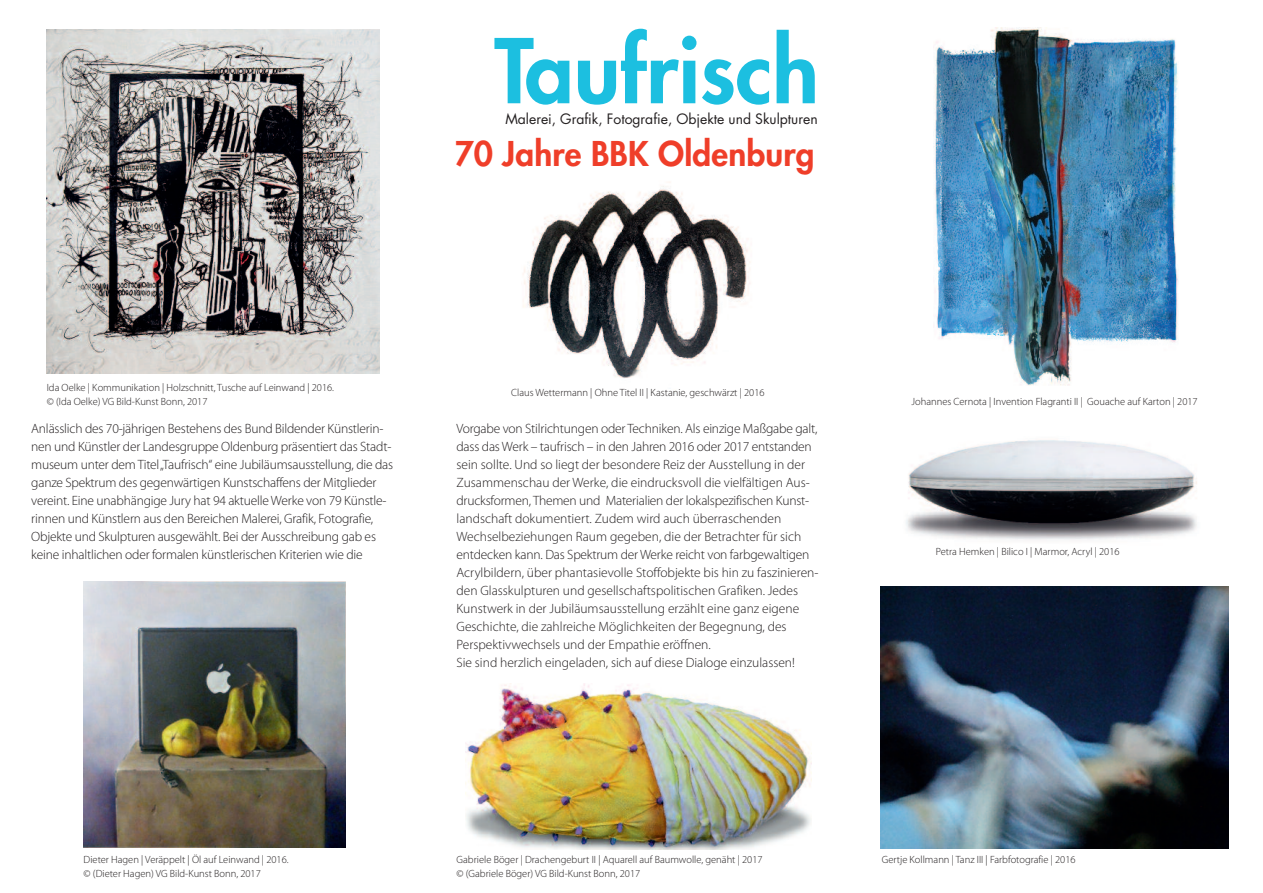
<style>
.page{position:relative;width:1263px;height:893px;background:#fff}
.page>*{position:absolute;margin:0;border:0;box-sizing:border-box;transform-origin:0 0}
.t1{font:800 86.7px "Futura";color:#1cbfe0}
.t2{font:800 33.3px "Futura";letter-spacing:.005em;color:#ef3e29}
.t3{font:13.95px "Futura";color:#231f20}
.t4{font:300 13.5px/18px "Myriad Pro";letter-spacing:-.015em;color:#231f20}
.t5{font:300 10.5px/13.5px "Myriad Pro";color:#231f20}
</style>
<div class="page">
<img style="left:47px;top:30px;width:333px;height:343px">
<img style="left:906px;top:440px;width:291px;height:100px">
<img style="left:933px;top:28px;width:245px;height:358px">
<img style="left:880px;top:587px;width:349px;height:261px">
<img style="left:83px;top:581px;width:263px;height:267px">
<img style="left:523px;top:182px;width:227px;height:197px">
<img style="left:465px;top:683px;width:346px;height:166px">
<h1 class="t1" style="left:494px;top:30px;width:326px">Taufrisch</h1>
<h2 class="t2" style="left:455px;top:137px;width:361px">70 Jahre BBK Oldenburg</h2>
<p class="t3" style="left:505px;top:113px;width:314px">Malerei, Grafik, Fotografie, Objekte und Skulpturen</p>
<p class="t5" style="left:47px;top:382px;width:289px">Ida Oelke | Kommunikation | Holzschnitt, Tusche auf Leinwand | 2016. © (Ida Oelke) VG Bild-Kunst Bonn, 2017</p>
<p class="t4" style="left:31px;top:420px;width:363px">Anlässlich des 70-jährigen Bestehens des Bund Bildender Künstlerin&shy;nen und Künstler der Landesgruppe Oldenburg präsentiert das Stadt&shy;museum unter dem Titel„Taufrisch“ eine Jubiläumsausstellung, die das ganze Spektrum des gegenwärtigen Kunstschaffens der Mitglieder vereint. Eine unabhängige Jury hat 94 aktuelle Werke von 79 Künstle&shy;rinnen und Künstlern aus den Bereichen Malerei, Grafik, Fotografie, Objekte und Skulpturen ausgewählt. Bei der Ausschreibung gab es keine inhaltlichen oder formalen künstlerischen Kriterien wie die</p>
<p class="t5" style="left:511px;top:387px;width:255px">Claus Wettermann | Ohne Titel II | Kastanie, geschwärzt | 2016</p>
<p class="t4" style="left:456px;top:420px;width:363px">Vorgabe von Stilrichtungen oder Techniken. Als einzige Maßgabe galt, dass das Werk – taufrisch – in den Jahren 2016 oder 2017 entstanden sein sollte. Und so liegt der besondere Reiz der Ausstellung in der Zusammenschau der Werke, die eindrucksvoll die vielfältigen Aus&shy;drucksformen, Themen und Materialien der lokalspezifischen Kunst&shy;landschaft dokumentiert. Zudem wird auch überraschenden Wechselbeziehungen Raum gegeben, die der Betrachter für sich entdecken kann. Das Spektrum der Werke reicht von farbgewaltigen Acrylbildern, über phantasievolle Stoffobjekte bis hin zu faszinieren&shy;den Glasskulpturen und gesellschaftspolitischen Grafiken. Jedes Kunstwerk in der Jubiläumsausstellung erzählt eine ganz eigene Geschichte, die zahlreiche Möglichkeiten der Begegnung, des Perspektivwechsels und der Empathie eröffnen.<br>Sie sind herzlich eingeladen, sich auf diese Dialoge einzulassen!</p>
<p class="t5" style="left:911px;top:395px;width:288px">Johannes Cernota | Invention Flagranti II | Gouache auf Karton | 2017</p>
<p class="t5" style="left:936px;top:546px;width:185px">Petra Hemken | Bilico I | Marmor, Acryl | 2016</p>
<p class="t5" style="left:84px;top:854px;width:207px">Dieter Hagen | Veräppelt | Öl auf Leinwand | 2016.</p>
<p class="t5" style="left:882px;top:854px;width:195px">Gertje Kollmann | Tanz III | Farbfotografie | 2016</p>
<p class="t5" style="left:84px;top:867px;width:179px">© (Dieter Hagen) VG Bild-Kunst Bonn, 2017</p>
<p class="t5" style="left:456px;top:854px;width:308px">Gabriele Böger | Drachengeburt II | Aquarell auf Baumwolle, genäht | 2017 © (Gabriele Böger) VG Bild-Kunst Bonn, 2017</p>
</div>
